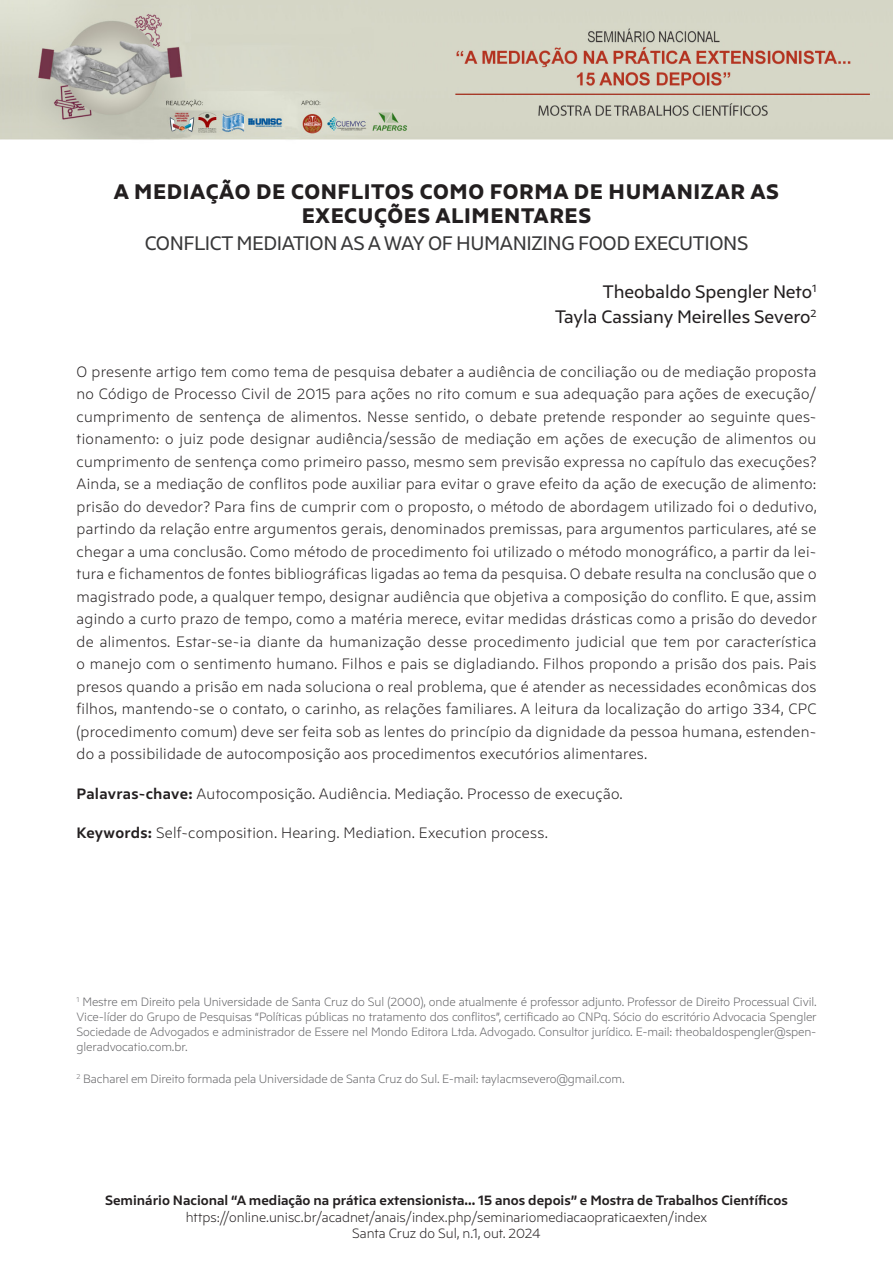
<style>
.page{position:relative;width:893px;height:1263px;background:#fff}
.page>*{position:absolute;margin:0;border:0;box-sizing:border-box;transform-origin:0 0}
.Título{font:600 21px/24px "Arkit";letter-spacing:.03em;color:#231f20;text-align:center}
.Título_Ingles{font:19.5px "Arkit";letter-spacing:-.02em;color:#383839}
.Autor{font:18px "Arkit";color:#231f20}
.Texto{font:300 15px/22.5px "Arkit";letter-spacing:.02em;color:#231f20;text-align:justify}
.t1{font:300 13.5px/16.2px "Arkit";color:#231f20;text-align:center}
.t2{font:500 13.5px "Arkit";color:#231f20}
.Nota{font:300 12px/15px "Arkit";letter-spacing:-.01em;color:#656568;text-align:justify}
.s1{font-weight:500}
</style>
<div class="page">
<img style="left:0;top:0;width:893px;height:140px">
<p class="Título" style="left:114px;top:180px;width:667px">A MEDIAÇÃO DE CONFLITOS COMO FORMA DE HUMANIZAR AS<br>EXECUÇÕES ALIMENTARES</p>
<p class="Título_Ingles" style="left:145px;top:232px;width:605px">CONFLICT MEDIATION AS A WAY OF HUMANIZING FOOD EXECUTIONS</p>
<p class="Autor" style="left:603px;top:281px;width:215px">Theobaldo Spengler Neto<sup>1</sup></p>
<p class="Autor" style="left:555px;top:306px;width:263px">Tayla Cassiany Meirelles Severo<sup>2</sup></p>
<p class="Texto" style="left:77px;top:361px;width:742px">O presente artigo tem como tema de pesquisa debater a audiência de conciliação ou de mediação proposta no Código de Processo Civil de 2015 para ações no rito comum e sua adequação para ações de execução/ cumprimento de sentença de alimentos. Nesse sentido, o debate pretende responder ao seguinte ques&shy;tionamento: o juiz pode designar audiência/sessão de mediação em ações de execução de alimentos ou cumprimento de sentença como primeiro passo, mesmo sem previsão expressa no capítulo das execuções?<br>Ainda, se a mediação de conflitos pode auxiliar para evitar o grave efeito da ação de execução de alimento: prisão do devedor? Para fins de cumprir com o proposto, o método de abordagem utilizado foi o dedutivo, partindo da relação entre argumentos gerais, denominados premissas, para argumentos particulares, até se chegar a uma conclusão. Como método de procedimento foi utilizado o método monográfico, a partir da lei&shy;tura e fichamentos de fontes bibliográficas ligadas ao tema da pesquisa. O debate resulta na conclusão que o magistrado pode, a qualquer tempo, designar audiência que objetiva a composição do conflito. E que, assim agindo a curto prazo de tempo, como a matéria merece, evitar medidas drásticas como a prisão do devedor de alimentos. Estar-se-ia diante da humanização desse procedimento judicial que tem por característica o manejo com o sentimento humano. Filhos e pais se digladiando. Filhos propondo a prisão dos pais. Pais presos quando a prisão em nada soluciona o real problema, que é atender as necessidades econômicas dos filhos, mantendo-se o contato, o carinho, as relações familiares. A leitura da localização do artigo 334, CPC (procedimento comum) deve ser feita sob as lentes do princípio da dignidade da pessoa humana, estenden&shy;do a possibilidade de autocomposição aos procedimentos executórios alimentares.</p>
<p class="Texto" style="left:77px;top:783px;width:548px"><span class="s1">Palavras-chave:</span> Autocomposição. Audiência. Mediação. Processo de execução.</p>
<p class="Texto" style="left:77px;top:822px;width:473px"><span class="s1">Keywords:</span> Self-composition. Hearing. Mediation. Execution process.</p>
<p class="Nota" style="left:77px;top:995px;width:742px"><sup>1</sup> Mestre em Direito pela Universidade de Santa Cruz do Sul (2000), onde atualmente é professor adjunto. Professor de Direito Processual Civil.<br>Vice-líder do Grupo de Pesquisas “Políticas públicas no tratamento dos conflitos”, certificado ao CNPq. Sócio do escritório Advocacia Spengler Sociedade de Advogados e administrador de Essere nel Mondo Editora Ltda. Advogado. Consultor jurídico. E-mail: theobaldospengler@spen&shy;gleradvocatio.com.br.</p>
<p class="Nota" style="left:77px;top:1072px;width:550px"><sup>2</sup> Bacharel em Direito formada pela Universidade de Santa Cruz do Sul. E-mail: taylacmsevero@gmail.com.</p>
<p class="t2" style="left:105px;top:1192px;width:684px">Seminário Nacional “A mediação na prática extensionista... 15 anos depois” e Mostra de Trabalhos Científicos</p>
<p class="t1" style="left:186px;top:1209px;width:523px">https://online.unisc.br/acadnet/anais/index.php/seminariomediacaopraticaexten/index<br>Santa Cruz do Sul, n.1, out. 2024</p>
</div>
